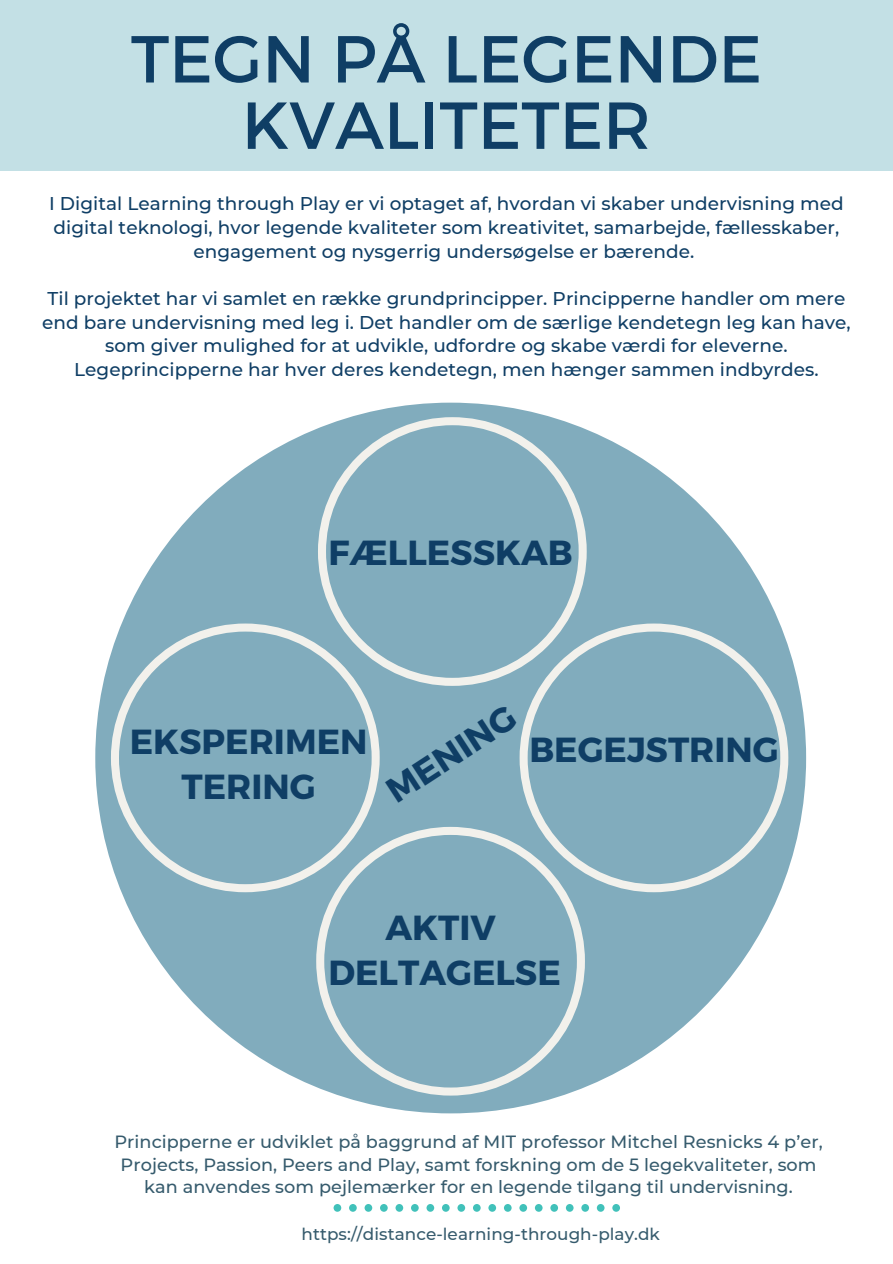
<style>
.page{position:relative;width:893px;height:1264px;background:#fff}
.page>*{position:absolute;margin:0;border:0;box-sizing:border-box;transform-origin:0 0}
.t1{font:66.3px/66.3px "Montserrat";color:#0f3e65;text-align:center}
.t2{font:700 34.8px/45px "Montserrat";color:#0f3e65;text-align:center}
.t3{font:500 18.45px/23.5px "Montserrat";letter-spacing:.005em;color:#0f3e65;text-align:center}
.t4{font:500 17.7px/22.5px "Montserrat";letter-spacing:.005em;color:#365b6d;text-align:center}
.t5{font:500 16.8px "Montserrat";letter-spacing:.005em;color:#365b6d}
</style>
<div class="page">
<div style="left:0;top:0;width:892px;height:171px;background:#c3e0e5"></div>
<div style="left:411px;top:1203px;width:7px;height:8px;background:#41c1ba;border-radius:50%"></div>
<svg style="left:426px;top:1203px;width:8px;height:8px"></svg>
<svg style="left:395px;top:1203px;width:8px;height:8px"></svg>
<svg style="left:457px;top:1203px;width:8px;height:8px"></svg>
<svg style="left:333px;top:1204px;width:8px;height:7px"></svg>
<div style="left:473px;top:1203px;width:7px;height:8px;background:#41c1ba;border-radius:50%"></div>
<svg style="left:349px;top:1203px;width:8px;height:8px"></svg>
<svg style="left:364px;top:1203px;width:8px;height:8px"></svg>
<div style="left:380px;top:1203px;width:7px;height:8px;background:#41c1ba;border-radius:50%"></div>
<div style="left:442px;top:1203px;width:7px;height:8px;background:#41c1ba;border-radius:50%"></div>
<div style="left:566px;top:1203px;width:7px;height:8px;background:#41c1ba;border-radius:50%"></div>
<svg style="left:581px;top:1203px;width:8px;height:8px"></svg>
<svg style="left:596px;top:1203px;width:8px;height:8px"></svg>
<svg style="left:612px;top:1203px;width:8px;height:8px"></svg>
<svg style="left:550px;top:1203px;width:8px;height:8px"></svg>
<div style="left:504px;top:1203px;width:7px;height:8px;background:#41c1ba;border-radius:50%"></div>
<svg style="left:519px;top:1203px;width:8px;height:8px"></svg>
<svg style="left:488px;top:1203px;width:8px;height:8px"></svg>
<div style="left:535px;top:1203px;width:7px;height:8px;background:#41c1ba;border-radius:50%"></div>
<div style="left:95px;top:402px;width:711px;height:711px;background:#81acbd;border-radius:50%"></div>
<svg style="left:111px;top:623px;width:268px;height:269px"></svg>
<svg style="left:519px;top:623px;width:269px;height:269px"></svg>
<svg style="left:318px;top:417px;width:268px;height:269px"></svg>
<svg style="left:316px;top:826px;width:269px;height:269px"></svg>
<h1 class="t1" style="left:131px;top:22px;width:632px">TEGN PÅ LEGENDE<br>KVALITETER</h1>
<p class="t3" style="left:49px;top:192px;width:796px">I Digital Learning through Play er vi optaget af, hvordan vi skaber undervisning med digital teknologi, hvor legende kvaliteter som kreativitet, samarbejde, fællesskaber, engagement og nysgerrig undersøgelse er bærende.</p>
<p class="t3" style="left:42px;top:286px;width:810px">Til projektet har vi samlet en række grundprincipper. Principperne handler om mere end bare undervisning med leg i. Det handler om de særlige kendetegn leg kan have, som giver mulighed for at udvikle, udfordre og skabe værdi for eleverne.<br>Legeprincipperne har hver deres kendetegn, men hænger sammen indbyrdes.</p>
<h2 class="t2" style="left:328px;top:528px;width:246px">FÆLLESSKAB</h2>
<h2 class="t2" style="left:130px;top:717px;width:239px">EKSPERIMEN<br>TERING</h2>
<h2 class="t2" style="left:376px;top:773px;width:148px;rotate:-33deg">MENING</h2>
<h2 class="t2" style="left:529px;top:725px;width:251px">BEGEJSTRING</h2>
<h2 class="t2" style="left:328px;top:903px;width:234px">AKTIV<br>DELTAGELSE</h2>
<p class="t4" style="left:114px;top:1130px;width:709px">Principperne er udviklet på baggrund af MIT professor Mitchel Resnicks 4 p’er,<br>Projects, Passion, Peers and Play, samt forskning om de 5 legekvaliteter, som kan anvendes som pejlemærker for en legende tilgang til undervisning.</p>
<p class="t5" style="left:301px;top:1223px;width:360px">https://distance-learning-through-play.dk</p>
</div>
